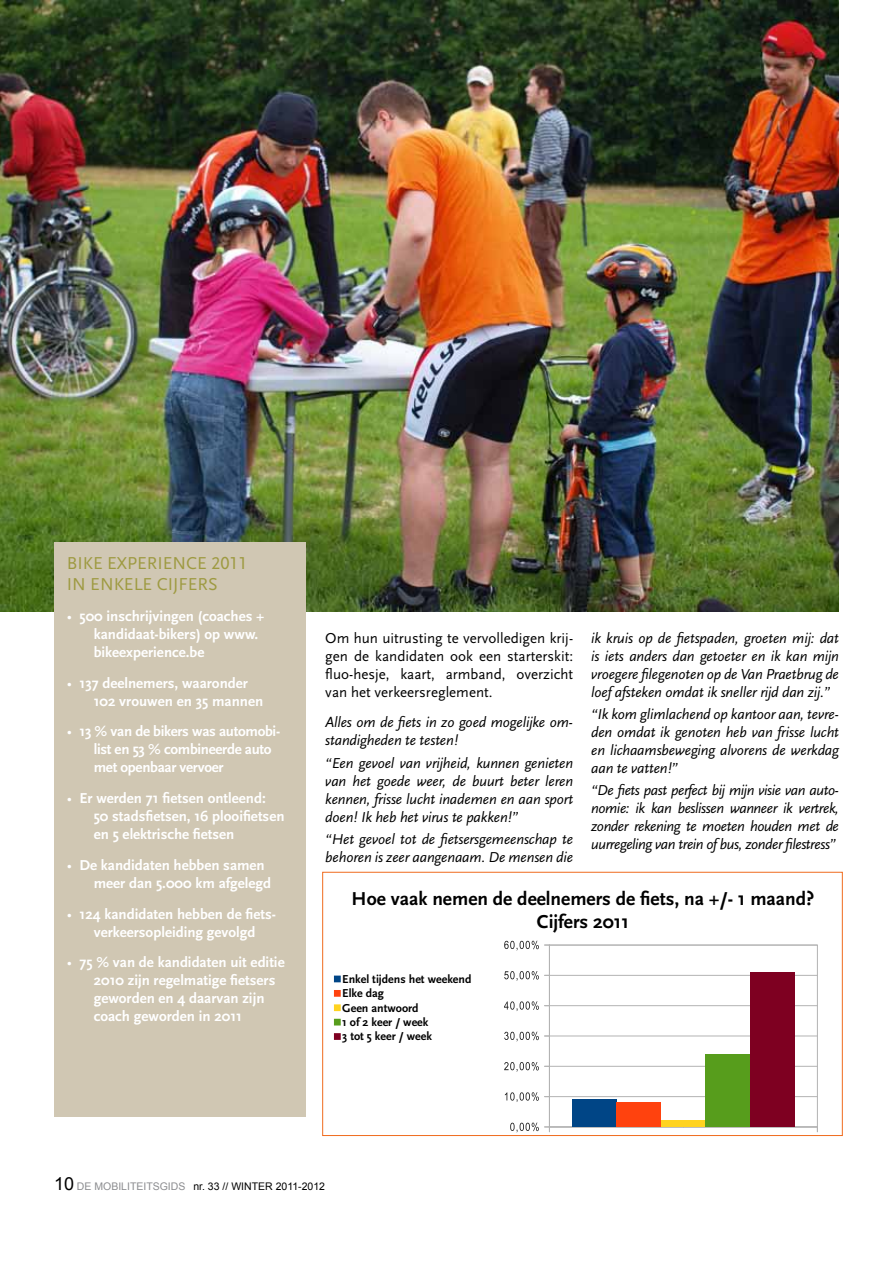
<style>
.page{position:relative;width:893px;height:1263px;background:#fff}
.page>*{position:absolute;margin:0;border:0;box-sizing:border-box;transform-origin:0 0}
.t1{font:700 19.5px/23.4px "Scala Sans";color:#000;text-align:center}
.t2{font:18px/21.6px "Scala Sans";letter-spacing:.115em;color:#9e9a41}
.t3{font:italic 15px/18px "Scala Sans";letter-spacing:-.01em;color:#000;text-align:justify}
.t4{font:700 15px/18px "Scala Sans";color:#fff}
.t5{font:15px/18px "Scala Sans";color:#000;text-align:justify}
.t6{font:700 15px/18px "Scala Sans";letter-spacing:-.02em;color:#fff}
.t7{font:700 12px/14.2px "Scala Sans";color:#000}
.t8{font:10.5px "Arial";color:#000}
.t9{font:10.5px "Arial";color:#8b8c8f}
.s1{font-family:"Scala Sans Caps"}
.s2{font-weight:400}
.s3{font-size:18px;color:#000}
</style>
<div class="page">
<img style="left:0;top:0;width:839px;height:611px">
<div style="left:54px;top:542px;width:251px;height:574px;background:#d0c7b3"></div>
<svg style="left:333px;top:940px;width:485px;height:193px"></svg>
<svg style="left:550px;top:946px;width:267px;height:181px"></svg>
<hr style="left:549px;top:1096px;width:268px;height:1px;background:#b3b3b3">
<hr style="left:549px;top:1066px;width:268px;height:1px;background:#b3b3b3">
<hr style="left:549px;top:1036px;width:268px;height:1px;background:#b3b3b3">
<hr style="left:549px;top:1005px;width:268px;height:1px;background:#b3b3b3">
<hr style="left:549px;top:975px;width:268px;height:1px;background:#b3b3b3">
<hr style="left:549px;top:945px;width:268px;height:1px;background:#b3b3b3">
<hr style="left:549px;top:1127px;width:268px;height:1px;background:#b3b3b3">
<svg style="left:545px;top:1127px;width:5px;height:5px"></svg>
<hr style="left:549px;top:945px;width:1px;height:182px;background:#b3b3b3">
<div style="left:572px;top:1099px;width:44px;height:28px;background:#004586"></div>
<div style="left:616px;top:1103px;width:45px;height:24px;background:#ff420e"></div>
<div style="left:661px;top:1121px;width:45px;height:6px;background:#ffd320"></div>
<div style="left:706px;top:1054px;width:44px;height:73px;background:#579d1c"></div>
<div style="left:750px;top:972px;width:45px;height:155px;background:#7e0021"></div>
<svg style="left:510px;top:1122px;width:29px;height:10px"></svg>
<svg style="left:505px;top:1092px;width:34px;height:10px"></svg>
<svg style="left:504px;top:1062px;width:35px;height:10px"></svg>
<svg style="left:504px;top:1032px;width:35px;height:9px"></svg>
<svg style="left:504px;top:1001px;width:35px;height:10px"></svg>
<svg style="left:504px;top:971px;width:35px;height:10px"></svg>
<svg style="left:504px;top:941px;width:35px;height:9px"></svg>
<svg style="left:334px;top:975px;width:8px;height:51px"></svg>
<svg style="left:334px;top:1032px;width:8px;height:8px"></svg>
<div style="left:322px;top:872px;width:521px;height:264px;border:1px solid #f06b1e"></div>
<div style="left:342px;top:969px;width:135px;height:76px;background:#fff"></div>
<p class="t2" style="left:67px;top:552px;width:182px">Bike Experience <span class="s1">2011 </span>in enkele cijfers</p>
<p class="t4" style="left:94px;top:607px;width:172px;text-indent:-27px"><span class="s2">•</span> 500 inschrijvingen (coaches + kandidaat-bikers) op www. bikeexperience.be</p>
<p class="t4" style="left:94px;top:674px;width:171px;text-indent:-27px"><span class="s2">•</span> 137 deelnemers, waaronder<br>102 vrouwen en 35 mannen</p>
<p class="t6" style="left:94px;top:723px;width:188px;text-indent:-27px"><span class="s2">•</span> 13 % van de bikers was automobi&shy;list en 53 % combineerde auto met openbaar vervoer</p>
<p class="t4" style="left:94px;top:790px;width:192px;text-indent:-27px"><span class="s2">•</span> Er werden 71 fietsen ontleend:<br>50 stadsfietsen, 16 plooifietsen en 5 elektrische fietsen</p>
<p class="t4" style="left:94px;top:856px;width:179px;text-indent:-27px"><span class="s2">•</span> De kandidaten hebben samen meer dan 5.000 km afgelegd</p>
<p class="t4" style="left:67px;top:905px;width:211px;text-align:center"><span class="s2">•</span> 124 kandidaten hebben de fiets&shy;verkeersopleiding gevolgd</p>
<p class="t4" style="left:94px;top:954px;width:192px;text-indent:-27px"><span class="s2">•</span> 75 % van de kandidaten uit editie<br>2010 zijn regelmatige fietsers geworden en 4 daarvan zijn coach geworden in 2011</p>
<p class="t5" style="left:325px;top:629px;width:249px">Om hun uitrusting te vervolledigen krij&shy;gen de kandidaten ook een starterskit: fluo-hesje, kaart, armband, overzicht van het verkeersreglement.</p>
<p class="t3" style="left:325px;top:714px;width:249px">Alles om de fiets in zo goed mogelijke om&shy;standigheden te testen!</p>
<p class="t3" style="left:325px;top:754px;width:249px">“Een gevoel van vrijheid, kunnen genieten van het goede weer, de buurt beter leren kennen, frisse lucht inademen en aan sport doen! Ik heb het virus te pakken!”</p>
<p class="t3" style="left:325px;top:830px;width:249px">“Het gevoel tot de fietsersgemeenschap te behoren is zeer aangenaam. De mensen die</p>
<p class="t3" style="left:591px;top:629px;width:249px">ik kruis op de fietspaden, groeten mij: dat is iets anders dan getoeter en ik kan mijn vroegere filegenoten op de Van Praetbrug de loef afsteken omdat ik sneller rijd dan zij.”</p>
<p class="t3" style="left:591px;top:705px;width:249px">“Ik kom glimlachend op kantoor aan, tevre&shy;den omdat ik genoten heb van frisse lucht en lichaamsbeweging alvorens de werkdag aan te vatten!”</p>
<p class="t3" style="left:591px;top:781px;width:249px">“De fiets past perfect bij mijn visie van auto&shy;nomie: ik kan beslissen wanneer ik vertrek, zonder rekening te moeten houden met de uurregeling van trein of bus, zonder filestress”</p>
<h1 class="t1" style="left:352px;top:887px;width:464px">Hoe vaak nemen de deelnemers de fiets, na +/- 1 maand?<br>Cijfers 2011</h1>
<p class="t7" style="left:342px;top:972px;width:131px">Enkel tijdens het weekend<br>Elke dag<br>Geen antwoord<br>1 of 2 keer / week<br>3 tot 5 keer / week</p>
<p class="t9" style="left:54px;top:1180px;width:71px"><span class="s3">10</span> DE MOBILITEITS</p>
<p class="t9" style="left:160px;top:1180px;width:15px">GIDS</p>
<p class="t8" style="left:193px;top:1180px;width:133px">NR. 33 // WINTER 2011-2012</p>
</div>
